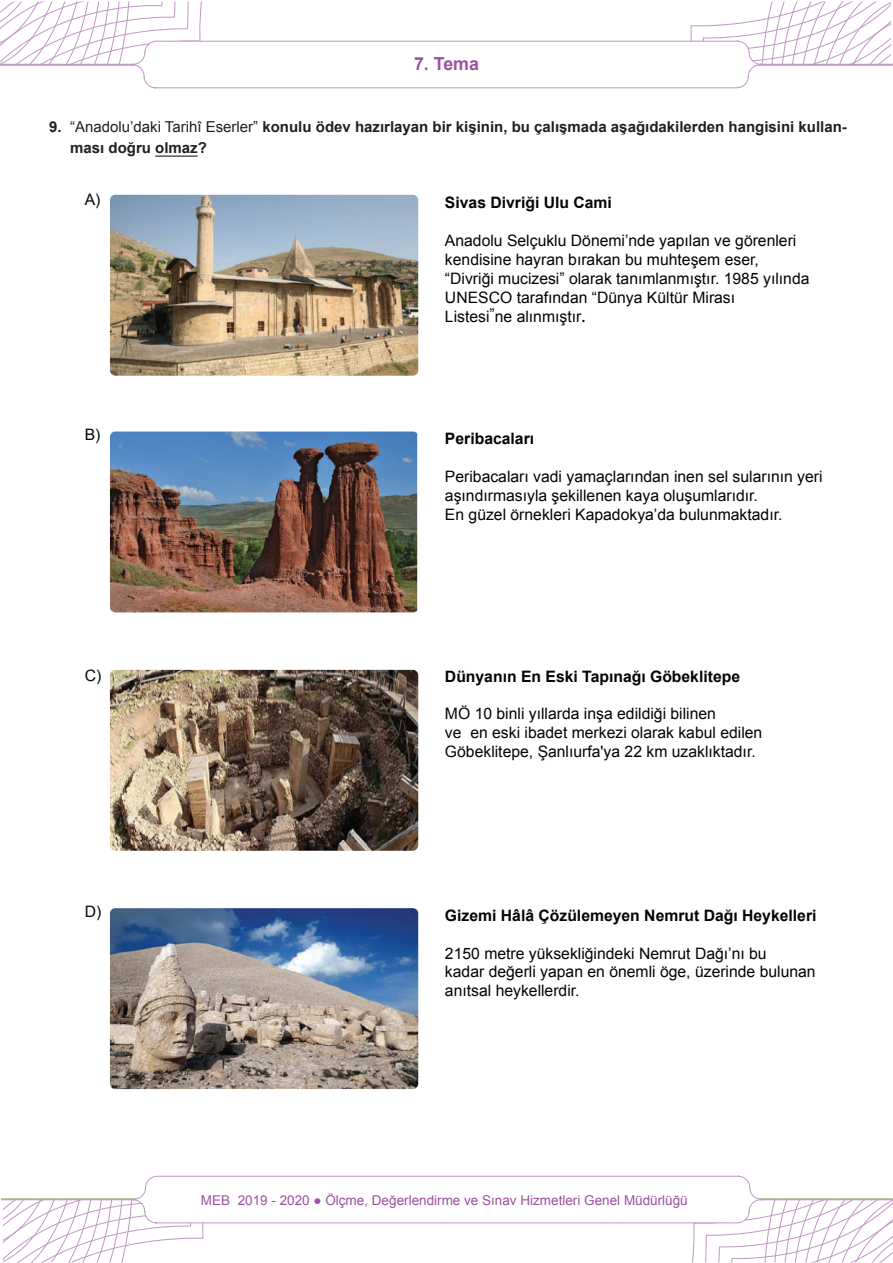
<style>
.page{position:relative;width:893px;height:1263px;background:#fff}
.page>*{position:absolute;margin:0;border:0;box-sizing:border-box;transform-origin:0 0}
.t1{font:700 18px "Arial";color:#9b509f}
.t2{font:15.75px/18.9px "Arial";color:#040503}
.t3{font:700 15.75px "Arial";color:#040503}
.t4{font:700 15px/21px "Arial";color:#231f20}
.t5{font:13.5px "Arial";color:#9b509f}
.s1{font-weight:400}
.s2{font-family:"Myriad Pro";font-size:18.9px}
</style>
<div class="page">
<svg style="left:1px;top:1175px;width:892px;height:87px"></svg>
<svg style="left:0;top:1px;width:893px;height:88px"></svg>
<hr style="left:155px;top:156px;width:43px;height:1px;background:#231f20">
<img style="left:110px;top:431px;width:307px;height:181px">
<img style="left:110px;top:670px;width:308px;height:181px">
<img style="left:110px;top:908px;width:308px;height:181px">
<img style="left:110px;top:195px;width:308px;height:181px">
<p class="t1" style="left:414px;top:52px;width:66px">7. Tema</p>
<p class="t4" style="left:70px;top:117px;width:778px;text-indent:-21px">9. <span class="s1">“Anadolu’daki Tarihî Eserler”</span> konulu ödev hazırlayan bir kişinin, bu çalışmada aşağıdakilerden hangisini kullan&shy;ması doğru olmaz?</p>
<p class="t2" style="left:85px;top:190px;width:17px">A)</p>
<p class="t3" style="left:445px;top:192px;width:168px">Sivas Divriği Ulu Cami</p>
<p class="t2" style="left:445px;top:231px;width:366px">Anadolu Selçuklu Dönemi’nde yapılan ve görenleri kendisine hayran bırakan bu muhteşem eser, “Divriği mucizesi” olarak tanımlanmıştır. 1985 yılında UNESCO tarafından “Dünya Kültür Mirası<br>Listesi”ne alınmıştır<span class="s2">.</span></p>
<p class="t2" style="left:85px;top:426px;width:17px">B)</p>
<p class="t3" style="left:445px;top:428px;width:91px">Peribacaları</p>
<p class="t2" style="left:445px;top:467px;width:379px">Peribacaları vadi yamaçlarından inen sel sularının yeri aşındırmasıyla şekillenen kaya oluşumlarıdır.<br>En güzel örnekleri Kapadokya’da bulunmaktadır.</p>
<p class="t2" style="left:85px;top:666px;width:18px">C)</p>
<p class="t3" style="left:445px;top:666px;width:297px">Dünyanın En Eski Tapınağı Göbeklitepe</p>
<p class="t2" style="left:445px;top:704px;width:319px">MÖ 10 binli yıllarda inşa edildiği bilinen<br>ve en eski ibadet merkezi olarak kabul edilen<br>Göbeklitepe, Şanlıurfa'ya 22 km uzaklıktadır.</p>
<p class="t2" style="left:85px;top:902px;width:18px">D)</p>
<p class="t3" style="left:445px;top:905px;width:373px">Gizemi Hâlâ Çözülemeyen Nemrut Dağı Heykelleri</p>
<p class="t2" style="left:445px;top:944px;width:372px">2150 metre yüksekliğindeki Nemrut Dağı’nı bu<br>kadar değerli yapan en önemli öge, üzerinde bulunan anıtsal heykellerdir.</p>
<p class="t5" style="left:201px;top:1191px;width:488px">MEB 2019 - 2020 ● Ölçme, Değerlendirme ve Sınav Hizmetleri Genel Müdürlüğü</p>
</div>
